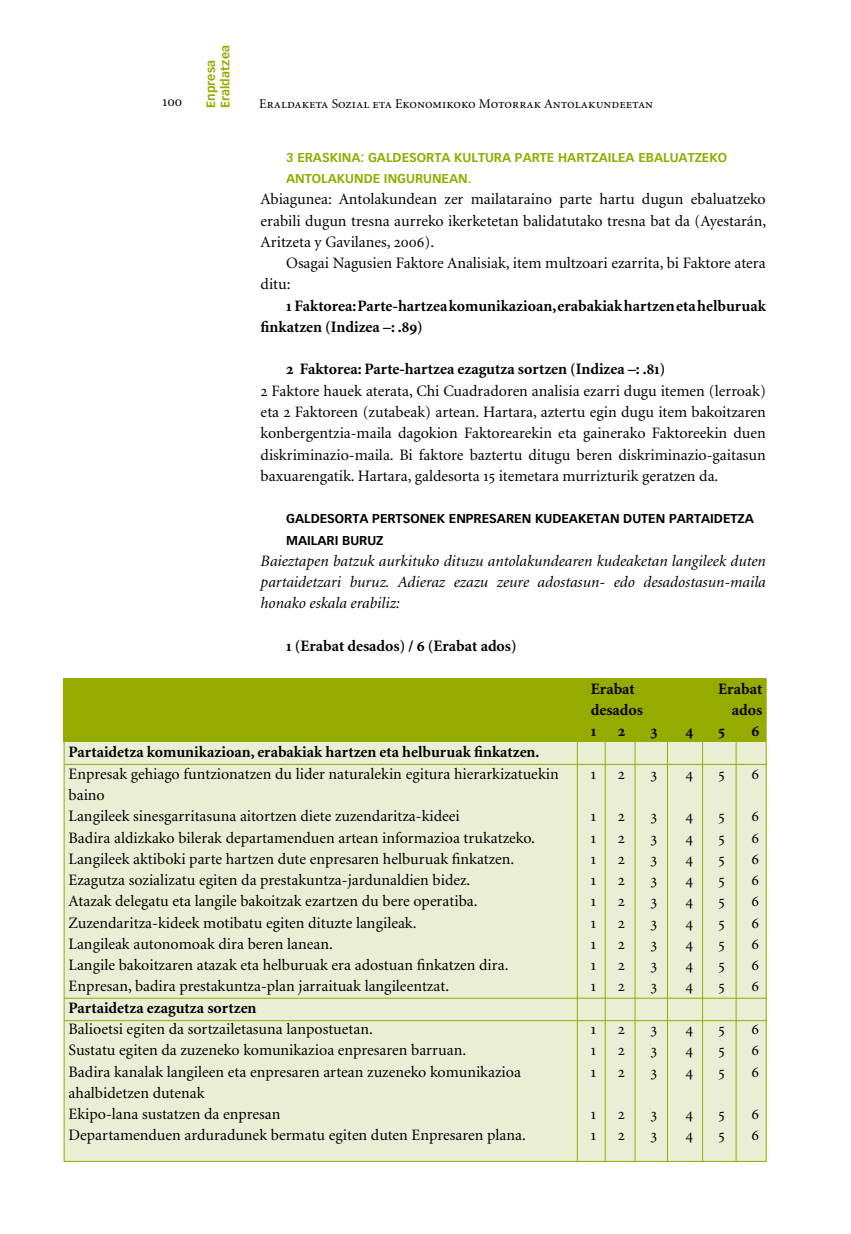
<style>
.page{position:relative;width:851px;height:1234px;background:#fff}
.page>*{position:absolute;margin:0;border:0;box-sizing:border-box;transform-origin:0 0}
.t1{font:15.9px/21.3px "Minion";color:#000}
.t2{font:700 15.9px/21.3px "Minion";color:#000}
.t3{font:italic 15.9px/21.3px "Minion";color:#000;text-align:justify}
.t4{font:15.9px "Minion Regular SC";color:#000}
.t5{font:15.9px "Minion Bold Os F";color:#000}
.t6{font:14.7px "Minion Regular SC";color:#000}
.t7{font:13.5px "Minion Regular SC";color:#000}
.t8{font:700 12.6px/21.3px "Vectora LH";color:#96ab00}
.t9{font:700 12.6px/21.3px "Vectora LH";color:#000}
.t10{font:700 12px/14.4px "Vectora LH";letter-spacing:.01em;color:#96ab00}
.s1{font-family:"Minion Regular SC"}
.s2{font-family:"Minion Bold Os F";font-weight:400}
.s3{font-family:"Minion Bold Os F"}
.s4{font-weight:700}
</style>
<div class="page">
<div style="left:64px;top:678px;width:702px;height:483px;background:#eaeed4"></div>
<div style="left:64px;top:678px;width:701px;height:64px;background:#96ab00"></div>
<hr style="left:64px;top:764px;width:702px;height:1px;background:#96ab00">
<hr style="left:577px;top:733px;width:1px;height:428px;background:#96ab00">
<hr style="left:605px;top:733px;width:1px;height:428px;background:#96ab00">
<hr style="left:634px;top:733px;width:1px;height:428px;background:#96ab00">
<hr style="left:667px;top:733px;width:1px;height:428px;background:#96ab00">
<hr style="left:702px;top:733px;width:1px;height:428px;background:#96ab00">
<hr style="left:735px;top:733px;width:1px;height:428px;background:#96ab00">
<hr style="left:64px;top:1020px;width:702px;height:1px;background:#96ab00">
<hr style="left:64px;top:997px;width:702px;height:1px;background:#96ab00">
<p class="t6" style="left:162px;top:94px;width:21px">100</p>
<p class="t10" style="left:203px;top:108px;width:64px;rotate:-90deg">Enpresa<br>Eraldatzea</p>
<p class="t7" style="left:259px;top:97px;width:395px">Eraldaketa Sozial eta Ekonomikoko Motorrak Antolakundeetan</p>
<p class="t8" style="left:286px;top:146px;width:442px">3 ERASKINA: GALDESORTA KULTURA PARTE HARTZAILEA EBALUATZEKO<br>ANTOLAKUNDE INGURUNEAN.</p>
<p class="t1" style="left:260px;top:189px;width:507px;text-align:justify">Abiagunea: Antolakundean zer mailataraino parte hartu dugun ebaluatzeko erabili dugun tresna aurreko ikerketetan balidatutako tresna bat da (Ayestarán, Aritzeta y Gavilanes, <span class="s1">2006</span>).</p>
<p class="t1" style="left:260px;top:253px;width:506px;text-indent:26px">Osagai Nagusien Faktore Analisiak, item multzoari ezarrita, bi Faktore atera ditu:</p>
<p class="t2" style="left:260px;top:295px;width:506px;text-indent:26px"><span class="s2">1</span> Faktorea: Parte-hartzea komunikazioan, erabakiak hartzen eta helburuak finkatzen (Indizea –: .<span class="s2">89</span>)</p>
<p class="t1" style="left:260px;top:359px;width:506px;text-indent:26px"><span class="s3">2</span> <span class="s4">Faktorea: Parte-hartzea ezagutza sortzen (Indizea –: .</span><span class="s3">81</span><span class="s4">)<br></span><span class="s1">2</span> Faktore hauek aterata, Chi Cuadradoren analisia ezarri dugu itemen (lerroak) eta <span class="s1">2</span> Faktoreen (zutabeak) artean. Hartara, aztertu egin dugu item bakoitzaren konbergentzia-maila dagokion Faktorearekin eta gainerako Faktoreekin duen diskriminazio-maila. Bi faktore baztertu ditugu beren diskriminazio-gaitasun baxuarengatik. Hartara, galdesorta <span class="s1">15</span> itemetara murrizturik geratzen da.</p>
<p class="t9" style="left:286px;top:508px;width:469px">GALDESORTA PERTSONEK ENPRESAREN KUDEAKETAN DUTEN PARTAIDETZA<br>MAILARI BURUZ</p>
<p class="t3" style="left:260px;top:550px;width:506px">Baieztapen batzuk aurkituko dituzu antolakundearen kudeaketan langileek duten partaidetzari buruz. Adieraz ezazu zeure adostasun- edo desadostasun-maila honako eskala erabiliz:</p>
<p class="t2" style="left:286px;top:635px;width:232px"><span class="s2">1</span> (Erabat desados) / <span class="s2">6</span> (Erabat ados)</p>
<p class="t2" style="left:590px;top:678px;width:45px">Erabat</p>
<p class="t2" style="left:718px;top:678px;width:45px">Erabat</p>
<p class="t2" style="left:590px;top:699px;width:54px">desados</p>
<p class="t2" style="left:731px;top:699px;width:32px">ados</p>
<p class="t5" style="left:590px;top:722px;width:7px">1</p>
<p class="t5" style="left:617px;top:722px;width:9px">2</p>
<p class="t5" style="left:650px;top:722px;width:8px">3</p>
<p class="t5" style="left:685px;top:722px;width:9px">4</p>
<p class="t5" style="left:718px;top:722px;width:8px">5</p>
<p class="t5" style="left:751px;top:722px;width:9px">6</p>
<p class="t4" style="left:590px;top:765px;width:7px">1</p>
<p class="t4" style="left:617px;top:765px;width:8px">2</p>
<p class="t4" style="left:650px;top:765px;width:8px">3</p>
<p class="t4" style="left:685px;top:765px;width:20px">4 5</p>
<p class="t4" style="left:751px;top:765px;width:9px">6</p>
<p class="t4" style="left:590px;top:808px;width:7px">1</p>
<p class="t4" style="left:617px;top:808px;width:8px">2</p>
<p class="t4" style="left:650px;top:808px;width:8px">3</p>
<p class="t4" style="left:685px;top:808px;width:20px">4 5</p>
<p class="t4" style="left:751px;top:808px;width:9px">6</p>
<p class="t4" style="left:590px;top:829px;width:7px">1</p>
<p class="t4" style="left:617px;top:829px;width:8px">2</p>
<p class="t4" style="left:650px;top:829px;width:8px">3</p>
<p class="t4" style="left:685px;top:829px;width:20px">4 5</p>
<p class="t4" style="left:751px;top:829px;width:9px">6</p>
<p class="t4" style="left:590px;top:850px;width:7px">1</p>
<p class="t4" style="left:617px;top:850px;width:8px">2</p>
<p class="t4" style="left:650px;top:850px;width:8px">3</p>
<p class="t4" style="left:685px;top:850px;width:20px">4 5</p>
<p class="t4" style="left:751px;top:850px;width:9px">6</p>
<p class="t4" style="left:590px;top:871px;width:7px">1</p>
<p class="t4" style="left:617px;top:871px;width:8px">2</p>
<p class="t4" style="left:650px;top:871px;width:8px">3</p>
<p class="t4" style="left:685px;top:871px;width:20px">4 5</p>
<p class="t4" style="left:751px;top:871px;width:9px">6</p>
<p class="t4" style="left:590px;top:893px;width:7px">1</p>
<p class="t4" style="left:617px;top:893px;width:8px">2</p>
<p class="t4" style="left:650px;top:893px;width:8px">3</p>
<p class="t4" style="left:685px;top:893px;width:20px">4 5</p>
<p class="t4" style="left:751px;top:893px;width:9px">6</p>
<p class="t4" style="left:590px;top:914px;width:7px">1</p>
<p class="t4" style="left:617px;top:914px;width:8px">2</p>
<p class="t4" style="left:650px;top:914px;width:8px">3</p>
<p class="t4" style="left:685px;top:914px;width:20px">4 5</p>
<p class="t4" style="left:751px;top:914px;width:9px">6</p>
<p class="t4" style="left:590px;top:935px;width:7px">1</p>
<p class="t4" style="left:617px;top:935px;width:8px">2</p>
<p class="t4" style="left:650px;top:935px;width:8px">3</p>
<p class="t4" style="left:685px;top:935px;width:20px">4 5</p>
<p class="t4" style="left:751px;top:935px;width:9px">6</p>
<p class="t4" style="left:590px;top:957px;width:7px">1</p>
<p class="t4" style="left:617px;top:957px;width:8px">2</p>
<p class="t4" style="left:650px;top:957px;width:8px">3</p>
<p class="t4" style="left:685px;top:957px;width:20px">4 5</p>
<p class="t4" style="left:751px;top:957px;width:9px">6</p>
<p class="t4" style="left:590px;top:978px;width:7px">1</p>
<p class="t4" style="left:617px;top:978px;width:8px">2</p>
<p class="t4" style="left:650px;top:978px;width:8px">3</p>
<p class="t4" style="left:685px;top:978px;width:20px">4 5</p>
<p class="t4" style="left:751px;top:978px;width:9px">6</p>
<p class="t4" style="left:590px;top:1020px;width:7px">1</p>
<p class="t4" style="left:617px;top:1020px;width:8px">2</p>
<p class="t4" style="left:650px;top:1020px;width:8px">3</p>
<p class="t4" style="left:685px;top:1020px;width:20px">4 5</p>
<p class="t4" style="left:751px;top:1020px;width:9px">6</p>
<p class="t4" style="left:590px;top:1042px;width:7px">1</p>
<p class="t4" style="left:617px;top:1042px;width:8px">2</p>
<p class="t4" style="left:650px;top:1042px;width:8px">3</p>
<p class="t4" style="left:685px;top:1042px;width:20px">4 5</p>
<p class="t4" style="left:751px;top:1042px;width:9px">6</p>
<p class="t4" style="left:590px;top:1063px;width:7px">1</p>
<p class="t4" style="left:617px;top:1063px;width:8px">2</p>
<p class="t4" style="left:650px;top:1063px;width:8px">3</p>
<p class="t4" style="left:685px;top:1063px;width:20px">4 5</p>
<p class="t4" style="left:751px;top:1063px;width:9px">6</p>
<p class="t4" style="left:590px;top:1105px;width:7px">1</p>
<p class="t4" style="left:617px;top:1105px;width:8px">2</p>
<p class="t4" style="left:650px;top:1105px;width:8px">3</p>
<p class="t4" style="left:685px;top:1105px;width:20px">4 5</p>
<p class="t4" style="left:751px;top:1105px;width:9px">6</p>
<p class="t4" style="left:590px;top:1127px;width:7px">1</p>
<p class="t4" style="left:617px;top:1127px;width:8px">2</p>
<p class="t4" style="left:650px;top:1127px;width:8px">3</p>
<p class="t4" style="left:685px;top:1127px;width:20px">4 5</p>
<p class="t4" style="left:751px;top:1127px;width:9px">6</p>
<p class="t2" style="left:69px;top:742px;width:472px">Partaidetza komunikazioan, erabakiak hartzen eta helburuak finkatzen.</p>
<p class="t1" style="left:69px;top:763px;width:491px">Enpresak gehiago funtzionatzen du lider naturalekin egitura hierarkizatuekin baino<br>Langileek sinesgarritasuna aitortzen diete zuzendaritza-kideei<br>Badira aldizkako bilerak departamenduen artean informazioa trukatzeko.<br>Langileek aktiboki parte hartzen dute enpresaren helburuak finkatzen.<br>Ezagutza sozializatu egiten da prestakuntza-jardunaldien bidez.<br>Atazak delegatu eta langile bakoitzak ezartzen du bere operatiba.<br>Zuzendaritza-kideek motibatu egiten dituzte langileak.<br>Langileak autonomoak dira beren lanean.<br>Langile bakoitzaren atazak eta helburuak era adostuan finkatzen dira.<br>Enpresan, badira prestakuntza-plan jarraituak langileentzat.</p>
<p class="t2" style="left:69px;top:997px;width:189px">Partaidetza ezagutza sortzen</p>
<p class="t1" style="left:69px;top:1018px;width:458px">Balioetsi egiten da sortzailetasuna lanpostuetan.<br>Sustatu egiten da zuzeneko komunikazioa enpresaren barruan.<br>Badira kanalak langileen eta enpresaren artean zuzeneko komunikazioa ahalbidetzen dutenak<br>Ekipo-lana sustatzen da enpresan<br>Departamenduen arduradunek bermatu egiten duten Enpresaren plana.</p>
</div>
